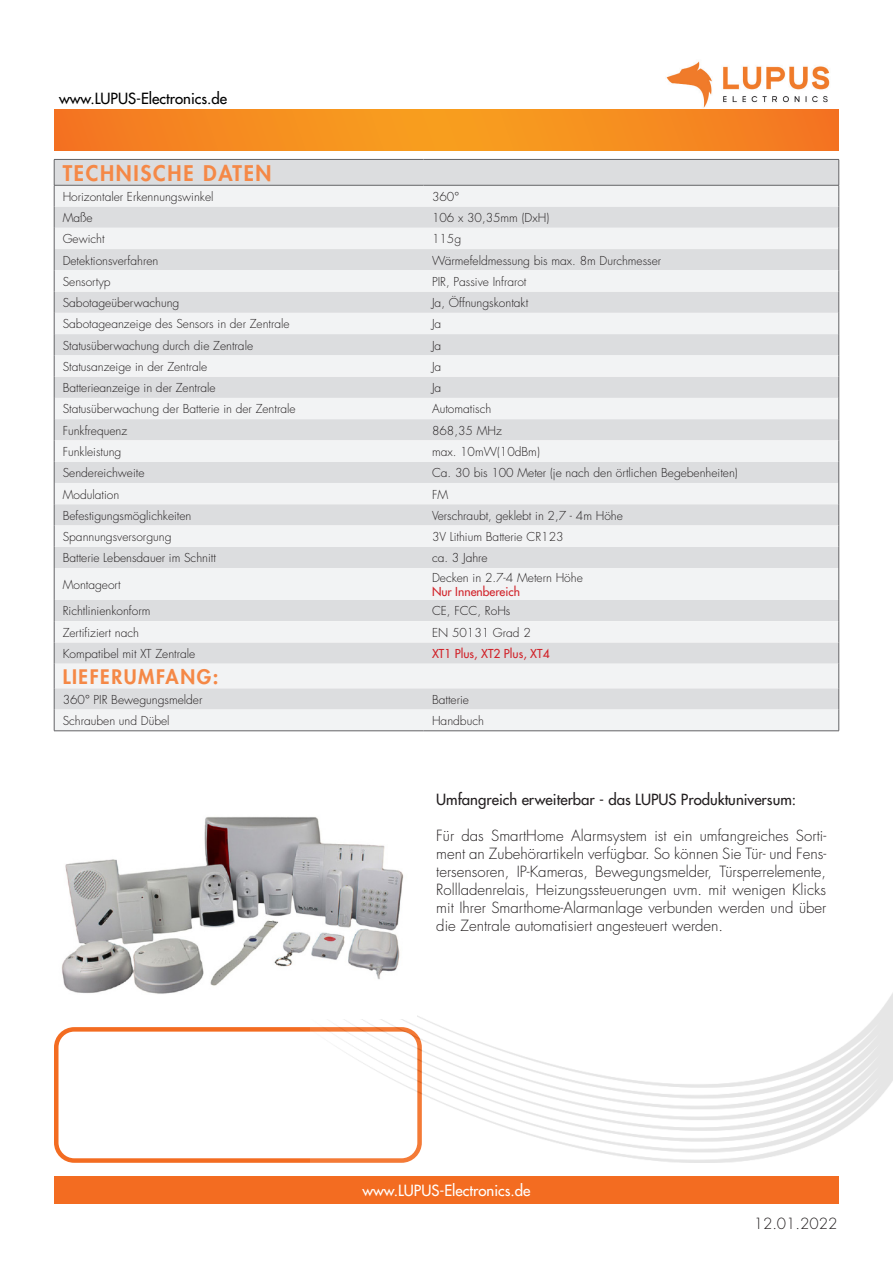
<style>
.page{position:relative;width:893px;height:1263px;background:#fff}
.page>*{position:absolute;margin:0;border:0;box-sizing:border-box;transform-origin:0 0}
._02-Rubrik_-_Übersch{font:800 21px "Futura Std";letter-spacing:.08em;color:#f58846}
._02-Rubrik_-_Übersch-2{font:800 19.5px "Futura Std";letter-spacing:.08em;color:#f58846}
.t1{font:300 15px/18px "Futura Std";color:#231f20;text-align:justify}
.t2{font:500 15px "Futura Std";color:#231f20}
.Fußnote{font:500 15px "Futura Std";color:#fff}
.Fußnote-2{font:500 15px "Futura Std";color:#000}
.Tabelle_-_Inhalt{font:300 12px/13.5px "Futura Std";color:#231f20}
.Tabelle_-_Inhalt-2{font:500 12px "Futura Std";color:#d1232a}
.s1{font-weight:500;color:#d1232a}
</style>
<div class="page">
<img style="left:666px;top:61px;width:164px;height:47px">
<svg style="left:54px;top:109px;width:785px;height:41px;background:#f58b20"></svg>
<div style="left:54px;top:1176px;width:785px;height:27px;background:#f36c21"></div>
<div style="left:54px;top:1027px;width:368px;height:136px;border:4px solid #f36c21;border-radius:18px"></div>
<img style="left:310px;top:993px;width:583px;height:170px">
<img style="left:61px;top:817px;width:355px;height:201px">
<div style="left:55px;top:160px;width:783px;height:25px;background:#dcdddf"></div>
<svg style="left:55px;top:186px;width:783px;height:544px;fill:#f2f3f4"></svg>
<hr style="left:54px;top:185px;width:369px;height:1px;background:#636366">
<hr style="left:423px;top:185px;width:416px;height:1px;background:#636366">
<hr style="left:54px;top:159px;width:369px;height:1px;background:#636366">
<hr style="left:423px;top:159px;width:416px;height:1px;background:#636366">
<svg style="left:54px;top:160px;width:1px;height:408px"></svg>
<svg style="left:838px;top:160px;width:1px;height:408px"></svg>
<hr style="left:54px;top:568px;width:1px;height:32px;background:#636366">
<hr style="left:838px;top:568px;width:1px;height:32px;background:#636366">
<svg style="left:54px;top:600px;width:1px;height:130px"></svg>
<svg style="left:838px;top:600px;width:1px;height:130px"></svg>
<hr style="left:54px;top:730px;width:369px;height:1px;background:#636366">
<hr style="left:423px;top:730px;width:416px;height:1px;background:#636366">
<p class="Fußnote-2" style="left:59px;top:90px;width:170px">www.LUPUS-Electronics.de</p>
<p class="_02-Rubrik_-_Übersch" style="left:63px;top:160px;width:210px">TECHNISCHE DATEN</p>
<p class="Tabelle_-_Inhalt" style="left:63px;top:190px;width:152px">Horizontaler Erkennungswinkel</p>
<p class="Tabelle_-_Inhalt" style="left:432px;top:190px;width:29px">360°</p>
<p class="Tabelle_-_Inhalt" style="left:63px;top:211px;width:32px">Maße</p>
<p class="Tabelle_-_Inhalt" style="left:432px;top:211px;width:119px">106 x 30,35mm (DxH)</p>
<p class="Tabelle_-_Inhalt" style="left:63px;top:233px;width:43px">Gewicht</p>
<p class="Tabelle_-_Inhalt" style="left:432px;top:233px;width:31px">115g</p>
<p class="Tabelle_-_Inhalt" style="left:63px;top:254px;width:97px">Detektionsverfahren</p>
<p class="Tabelle_-_Inhalt" style="left:432px;top:254px;width:231px">Wärmefeldmessung bis max. 8m Durchmesser</p>
<p class="Tabelle_-_Inhalt" style="left:63px;top:275px;width:49px">Sensortyp</p>
<p class="Tabelle_-_Inhalt" style="left:432px;top:275px;width:96px">PIR, Passive Infrarot</p>
<p class="Tabelle_-_Inhalt" style="left:63px;top:296px;width:118px">Sabotageüberwachung</p>
<p class="Tabelle_-_Inhalt" style="left:432px;top:296px;width:98px">Ja, Öffnungskontakt</p>
<p class="Tabelle_-_Inhalt" style="left:63px;top:318px;width:229px">Sabotageanzeige des Sensors in der Zentrale</p>
<p class="Tabelle_-_Inhalt" style="left:432px;top:318px;width:11px">Ja</p>
<p class="Tabelle_-_Inhalt" style="left:63px;top:339px;width:192px">Statusüberwachung durch die Zentrale</p>
<p class="Tabelle_-_Inhalt" style="left:432px;top:339px;width:11px">Ja</p>
<p class="Tabelle_-_Inhalt" style="left:63px;top:360px;width:146px">Statusanzeige in der Zentrale</p>
<p class="Tabelle_-_Inhalt" style="left:432px;top:360px;width:11px">Ja</p>
<p class="Tabelle_-_Inhalt" style="left:63px;top:381px;width:155px">Batterieanzeige in der Zentrale</p>
<p class="Tabelle_-_Inhalt" style="left:432px;top:381px;width:11px">Ja</p>
<p class="Tabelle_-_Inhalt" style="left:63px;top:403px;width:234px">Statusüberwachung der Batterie in der Zentrale</p>
<p class="Tabelle_-_Inhalt" style="left:432px;top:403px;width:61px">Automatisch</p>
<p class="Tabelle_-_Inhalt" style="left:63px;top:424px;width:66px">Funkfrequenz</p>
<p class="Tabelle_-_Inhalt" style="left:432px;top:424px;width:71px">868,35 MHz</p>
<p class="Tabelle_-_Inhalt" style="left:63px;top:445px;width:60px">Funkleistung</p>
<p class="Tabelle_-_Inhalt" style="left:432px;top:445px;width:109px">max. 10mW(10dBm)</p>
<p class="Tabelle_-_Inhalt" style="left:63px;top:466px;width:83px">Sendereichweite</p>
<p class="Tabelle_-_Inhalt" style="left:432px;top:466px;width:307px">Ca. 30 bis 100 Meter (je nach den örtlichen Begebenheiten)</p>
<p class="Tabelle_-_Inhalt" style="left:63px;top:488px;width:58px">Modulation</p>
<p class="Tabelle_-_Inhalt" style="left:432px;top:488px;width:18px">FM</p>
<p class="Tabelle_-_Inhalt" style="left:63px;top:509px;width:130px">Befestigungsmöglichkeiten</p>
<p class="Tabelle_-_Inhalt" style="left:432px;top:509px;width:192px">Verschraubt, geklebt in 2,7 - 4m Höhe</p>
<p class="Tabelle_-_Inhalt" style="left:63px;top:530px;width:110px">Spannungsversorgung</p>
<p class="Tabelle_-_Inhalt" style="left:432px;top:530px;width:133px">3V Lithium Batterie CR123</p>
<p class="Tabelle_-_Inhalt" style="left:63px;top:551px;width:155px">Batterie Lebensdauer im Schnitt</p>
<p class="Tabelle_-_Inhalt" style="left:432px;top:551px;width:57px">ca. 3 Jahre</p>
<p class="Tabelle_-_Inhalt" style="left:63px;top:578px;width:60px">Montageort</p>
<p class="Tabelle_-_Inhalt" style="left:432px;top:571px;width:152px">Decken in 2.7-4 Metern Höhe<br><span class="s1">Nur Innenbereich</span></p>
<p class="Tabelle_-_Inhalt" style="left:63px;top:605px;width:89px">Richtlinienkonform</p>
<p class="Tabelle_-_Inhalt" style="left:432px;top:605px;width:80px">CE, FCC, RoHs</p>
<p class="Tabelle_-_Inhalt" style="left:63px;top:626px;width:78px">Zertifiziert nach</p>
<p class="Tabelle_-_Inhalt" style="left:432px;top:626px;width:100px">EN 50131 Grad 2</p>
<p class="Tabelle_-_Inhalt" style="left:63px;top:647px;width:134px">Kompatibel mit XT Zentrale</p>
<p class="Tabelle_-_Inhalt-2" style="left:432px;top:646px;width:119px">XT1 Plus, XT2 Plus, XT4</p>
<p class="_02-Rubrik_-_Übersch-2" style="left:63px;top:664px;width:157px">LIEFERUMFANG:</p>
<p class="Tabelle_-_Inhalt" style="left:63px;top:693px;width:141px">360° PIR Bewegungsmelder</p>
<p class="Tabelle_-_Inhalt" style="left:432px;top:693px;width:38px">Batterie</p>
<p class="Tabelle_-_Inhalt" style="left:63px;top:714px;width:108px">Schrauben und Dübel</p>
<p class="Tabelle_-_Inhalt" style="left:432px;top:714px;width:53px">Handbuch</p>
<p class="t2" style="left:436px;top:790px;width:361px">Umfangreich erweiterbar - das LUPUS Produktuniversum:</p>
<p class="t1" style="left:436px;top:827px;width:391px">Für das SmartHome Alarmsystem ist ein umfangreiches Sorti&shy;ment an Zubehörartikeln verfügbar. So können Sie Tür- und Fens&shy;tersensoren, IP-Kameras, Bewegungsmelder, Türsperrelemente, Rollladenrelais, Heizungssteuerungen uvm. mit wenigen Klicks mit Ihrer Smarthome-Alarmanlage verbunden werden und über die Zentrale automatisiert angesteuert werden.</p>
<p class="Fußnote" style="left:362px;top:1181px;width:170px">www.LUPUS-Electronics.de</p>
<p class="t1" style="left:754px;top:1215px;width:85px">12.01.2022</p>
</div>
